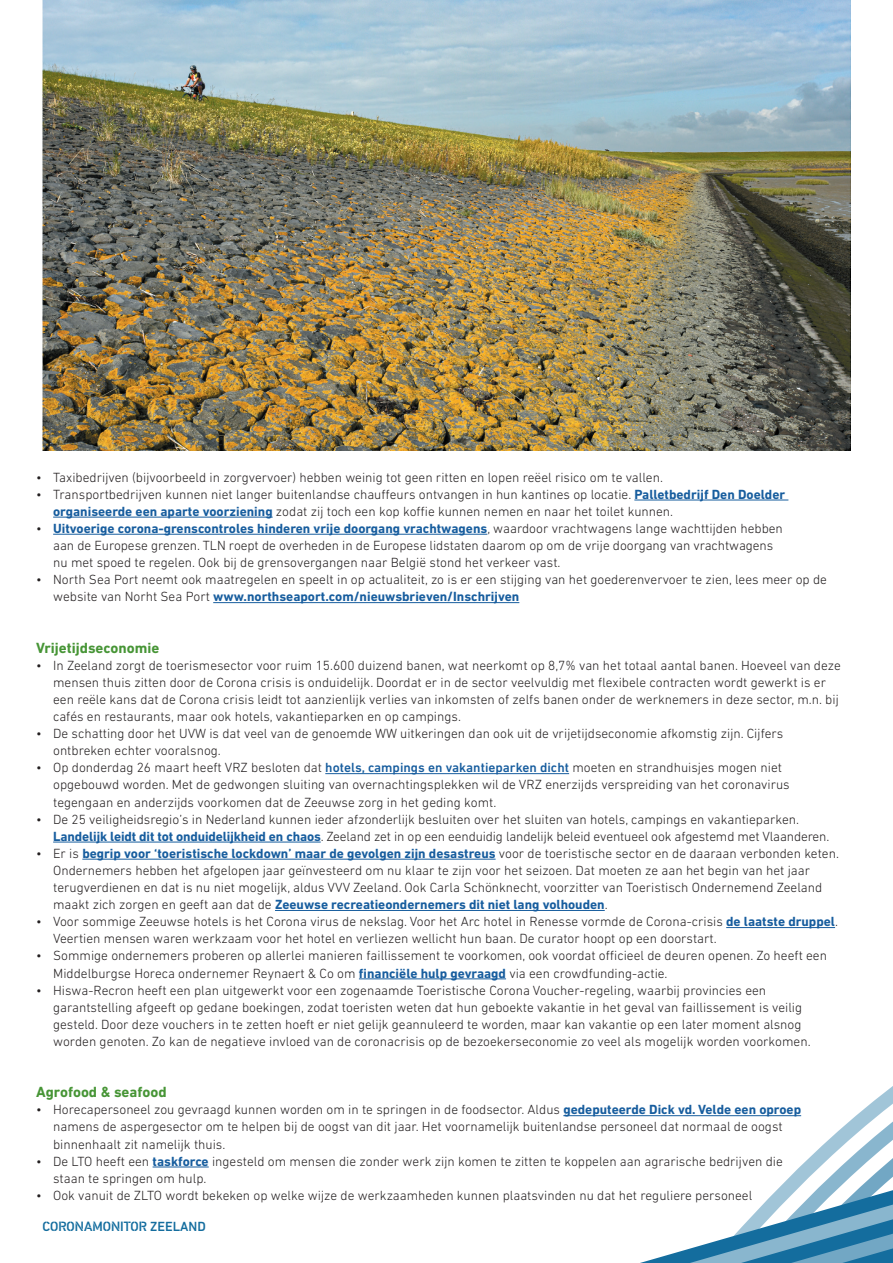
<style>
.page{position:relative;width:893px;height:1263px;background:#fff}
.page>*{position:absolute;margin:0;border:0;box-sizing:border-box;transform-origin:0 0}
.kop_in_groen{font:700 15px "DIN Next LT Pro";color:#479536}
.Brood_inspring_4{font:300 13.5px/17.1px "DIN Next LT Pro";color:#231f20}
.t1{font:500 13.5px "PF Din Stencil";color:#146d9e}
.s1{font-weight:700;color:#175d9e}
.s2{font-weight:500;color:#175d9e}
.s3{font-family:"DIN Next LT Pro"}
</style>
<div class="page">
<hr style="left:634px;top:500px;width:154px;height:1px;background:#175d9e">
<hr style="left:53px;top:517px;width:220px;height:1px;background:#175d9e">
<hr style="left:53px;top:534px;width:434px;height:1px;background:#175d9e">
<hr style="left:213px;top:602px;width:306px;height:1px;background:#175d9e">
<hr style="left:325px;top:773px;width:244px;height:1px;background:#175d9e">
<hr style="left:53px;top:842px;width:268px;height:1px;background:#175d9e">
<hr style="left:82px;top:859px;width:414px;height:1px;background:#175d9e">
<hr style="left:275px;top:910px;width:330px;height:1px;background:#175d9e">
<hr style="left:726px;top:927px;width:109px;height:1px;background:#175d9e">
<hr style="left:359px;top:978px;width:147px;height:1px;background:#175d9e">
<hr style="left:153px;top:1167px;width:56px;height:1px;background:#175d9e">
<svg style="left:858px;top:1086px;width:35px;height:28px"></svg>
<svg style="left:563px;top:1114px;width:330px;height:23px"></svg>
<svg style="left:803px;top:1137px;width:90px;height:27px"></svg>
<svg style="left:640px;top:1164px;width:253px;height:99px"></svg>
<img style="left:43px;top:0;width:807px;height:451px">
<p class="Brood_inspring_4" style="left:36px;top:468px;width:628px">• Taxibedrijven (bijvoorbeeld in zorgvervoer) hebben weinig tot geen ritten en lopen reëel risico om te vallen.</p>
<p class="Brood_inspring_4" style="left:53px;top:485px;width:734px;text-indent:-17px">• Transportbedrijven kunnen niet langer buitenlandse chauffeurs ontvangen in hun kantines op locatie. <span class="s1">Palletbedrijf Den Doelder organiseerde een aparte voorziening</span> zodat zij toch een kop koffie kunnen nemen en naar het toilet kunnen.</p>
<p class="Brood_inspring_4" style="left:53px;top:520px;width:731px;text-indent:-17px">• <span class="s1">Uitvoerige corona-grenscontroles hinderen vrije doorgang vrachtwagens</span>, waardoor vrachtwagens lange wachttijden hebben aan de Europese grenzen. TLN roept de overheden in de Europese lidstaten daarom op om de vrije doorgang van vrachtwagens nu met spoed te regelen. Ook bij de grensovergangen naar België stond het verkeer vast.</p>
<p class="Brood_inspring_4" style="left:53px;top:571px;width:775px;text-indent:-17px">• North Sea Port neemt ook maatregelen en speelt in op actualiteit, zo is er een stijging van het goederenvervoer te zien, lees meer op de website van Norht Sea Port <span class="s1">www.northseaport.com/nieuwsbrieven/Inschrijven</span></p>
<h2 class="kop_in_groen" style="left:36px;top:639px;width:125px">Vrijetijdseconomie</h2>
<p class="Brood_inspring_4" style="left:53px;top:656px;width:789px;text-indent:-17px">• In Zeeland zorgt de toerismesector voor ruim 15.600 duizend banen, wat neerkomt op 8,7% van het totaal aantal banen. Hoeveel van deze mensen thuis zitten door de Corona crisis is onduidelijk. Doordat er in de sector veelvuldig met flexibele contracten wordt gewerkt is er een reële kans dat de Corona crisis leidt tot aanzienlijk verlies van inkomsten of zelfs banen onder de werknemers in deze sector, m.n. bij cafés en restaurants, maar ook hotels, vakantieparken en op campings.</p>
<p class="Brood_inspring_4" style="left:53px;top:725px;width:732px;text-indent:-17px">• De schatting door het UVW is dat veel van de genoemde WW uitkeringen dan ook uit de vrijetijdseconomie afkomstig zijn. Cijfers ontbreken echter vooralsnog.</p>
<p class="Brood_inspring_4" style="left:53px;top:759px;width:738px;text-indent:-17px">• Op donderdag 26 maart heeft VRZ besloten dat <span class="s2">hotels, campings en vakantieparken dicht</span> moeten en strandhuisjes mogen niet opgebouwd worden. Met de gedwongen sluiting van overnachtingsplekken wil de VRZ enerzijds verspreiding van het coronavirus tegengaan en anderzijds voorkomen dat de Zeeuwse zorg in het geding komt.</p>
<p class="Brood_inspring_4" style="left:53px;top:810px;width:778px;text-indent:-17px">• De 25 veiligheidsregio’s in Nederland kunnen ieder afzonderlijk besluiten over het sluiten van hotels, campings en vakantieparken.<br><span class="s1">Landelijk leidt dit tot onduidelijkheid en chaos</span>. Zeeland zet in op een eenduidig landelijk beleid eventueel ook afgestemd met Vlaanderen.</p>
<p class="Brood_inspring_4" style="left:53px;top:844px;width:787px;text-indent:-17px">• Er is <span class="s1">begrip voor ‘toeristische lockdown’ maar de gevolgen zijn desastreus</span> voor de toeristische sector en de daaraan verbonden keten.<br>Ondernemers hebben het afgelopen jaar geïnvesteerd om nu klaar te zijn voor het seizoen. Dat moeten ze aan het begin van het jaar terugverdienen en dat is nu niet mogelijk, aldus VVV Zeeland. Ook Carla Schönknecht, voorzitter van Toeristisch Ondernemend Zeeland maakt zich zorgen en geeft aan dat de <span class="s1">Zeeuwse recreatieondernemers dit niet lang volhouden</span>.</p>
<p class="Brood_inspring_4" style="left:53px;top:913px;width:786px;text-indent:-17px">• Voor sommige Zeeuwse hotels is het Corona virus de nekslag. Voor het Arc hotel in Renesse vormde de Corona-crisis <span class="s1">de laatste druppel</span>.<br>Veertien mensen waren werkzaam voor het hotel en verliezen wellicht hun baan. De curator hoopt op een doorstart.</p>
<p class="Brood_inspring_4" style="left:53px;top:947px;width:775px;text-indent:-17px">• Sommige ondernemers proberen op allerlei manieren faillissement te voorkomen, ook voordat officieel de deuren openen. Zo heeft een<br>Middelburgse Horeca ondernemer Reynaert &amp; Co om <span class="s1">financiële hulp gevraagd</span> via een crowdfunding-actie.</p>
<p class="Brood_inspring_4" style="left:53px;top:981px;width:759px;text-indent:-17px">• Hiswa-Recron heeft een plan uitgewerkt voor een zogenaamde Toeristische Corona Voucher-regeling, waarbij provincies een garantstelling afgeeft op gedane boekingen, zodat toeristen weten dat hun geboekte vakantie in het geval van faillissement is veilig gesteld. Door deze vouchers in te zetten hoeft er niet gelijk geannuleerd te worden, maar kan vakantie op een later moment alsnog worden genoten. Zo kan de negatieve invloed van de coronacrisis op de bezoekerseconomie zo veel als mogelijk worden voorkomen.</p>
<h2 class="kop_in_groen" style="left:36px;top:1083px;width:132px">Agrofood &amp; seafood</h2>
<p class="Brood_inspring_4" style="left:53px;top:1101px;width:749px;text-indent:-17px">• Horecapersoneel zou gevraagd kunnen worden om in te springen in de foodsector. Aldus <span class="s1">gedeputeerde Dick vd. Velde een oproep </span>namens de aspergesector om te helpen bij de oogst van dit jaar. Het voornamelijk buitenlandse personeel dat normaal de oogst binnenhaalt zit namelijk thuis.</p>
<p class="Brood_inspring_4" style="left:53px;top:1152px;width:731px;text-indent:-17px">• De LTO heeft een <span class="s1">taskforce</span> ingesteld om mensen die zonder werk zijn komen te zitten te koppelen aan agrarische bedrijven die staan te springen om hulp.</p>
<p class="Brood_inspring_4" style="left:36px;top:1186px;width:718px">• Ook vanuit de ZLTO wordt bekeken op welke wijze de werkzaamheden kunnen plaatsvinden nu dat het reguliere personeel</p>
<p class="t1" style="left:43px;top:1218px;width:165px">CORONAMONITOR <span class="s3">ZEELAND</span></p>
</div>
